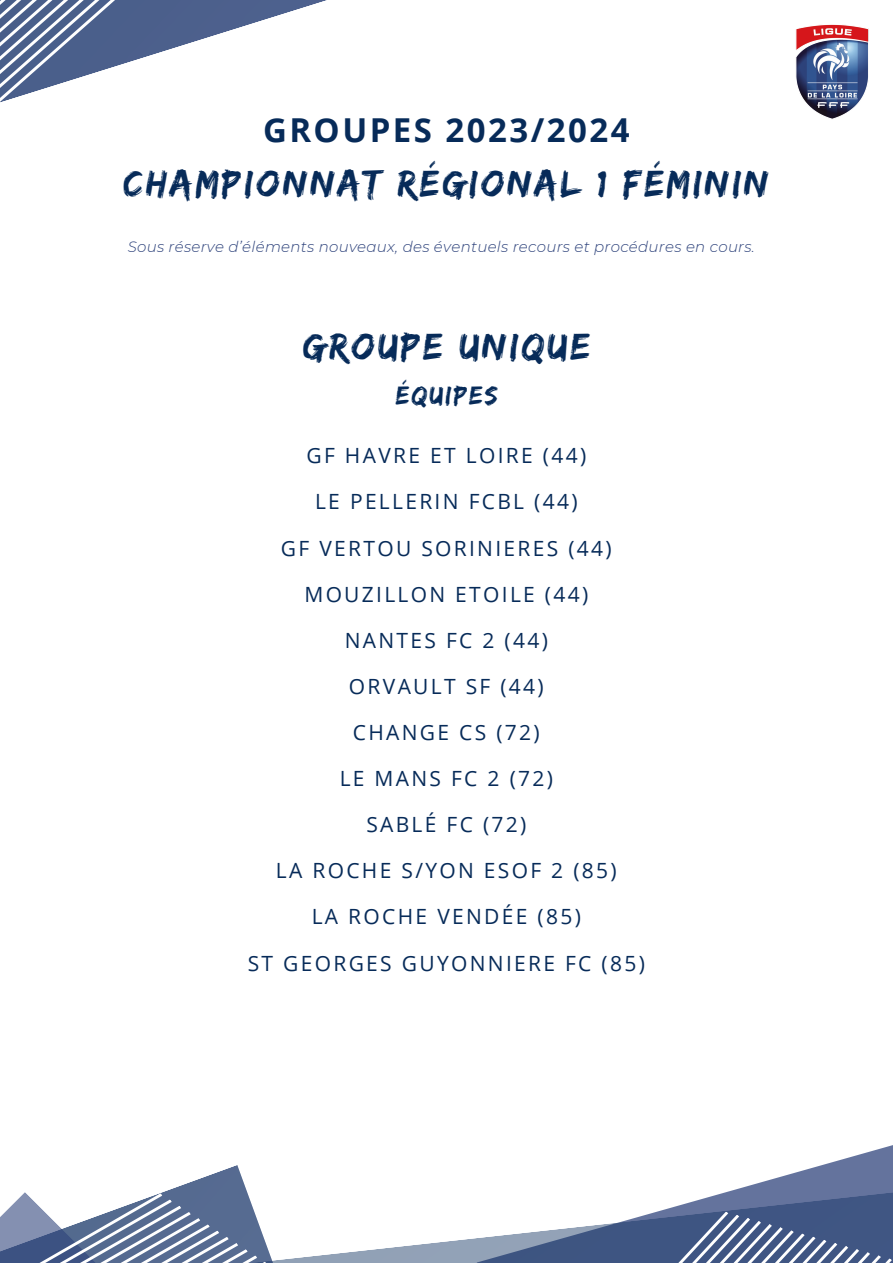
<style>
.page{position:relative;width:893px;height:1264px;background:#fff}
.page>*{position:absolute;margin:0;border:0;box-sizing:border-box;transform-origin:0 0}
.t1{font:39px "Edo";letter-spacing:.075em;color:#072b59}
.t2{font:700 33px "Open Sans";letter-spacing:.075em;color:#072b59}
.t3{font:27px "Edo";letter-spacing:.075em;color:#072b59}
.t4{font:21px "Open Sans";letter-spacing:.11em;color:#072b59}
.t5{font:italic 300 15px "Montserrat";letter-spacing:.02em;color:#2d427b}
</style>
<div class="page">
<svg style="left:459px;top:1152px;width:433px;height:110px"></svg>
<svg style="left:549px;top:1211px;width:343px;height:51px"></svg>
<img style="left:796px;top:24px;width:73px;height:95px">
<svg style="left:0;top:1165px;width:459px;height:97px"></svg>
<svg style="left:170px;top:0;width:157px;height:49px"></svg>
<svg style="left:0;top:0;width:170px;height:103px"></svg>
<p class="t2" style="left:263px;top:107px;width:368px">GROUPES 2023/2024</p>
<p class="t1" style="left:123px;top:161px;width:646px">CHAMPIONNAT RÉGIONAL 1 FÉMININ</p>
<p class="t5" style="left:128px;top:237px;width:628px">Sous réserve d’éléments nouveaux, des éventuels recours et procédures en cours.</p>
<p class="t1" style="left:303px;top:323px;width:289px">GROUPE UNIQUE</p>
<p class="t3" style="left:396px;top:379px;width:103px">ÉQUIPES</p>
<p class="t4" style="left:306px;top:441px;width:281px">GF HAVRE ET LOIRE (44)</p>
<p class="t4" style="left:315px;top:487px;width:264px">LE PELLERIN FCBL (44)</p>
<p class="t4" style="left:281px;top:533px;width:332px">GF VERTOU SORINIERES (44)</p>
<p class="t4" style="left:304px;top:579px;width:285px">MOUZILLON ETOILE (44)</p>
<p class="t4" style="left:345px;top:625px;width:205px">NANTES FC 2 (44)</p>
<p class="t4" style="left:349px;top:671px;width:196px">ORVAULT SF (44)</p>
<p class="t4" style="left:353px;top:717px;width:188px">CHANGE CS (72)</p>
<p class="t4" style="left:339px;top:763px;width:215px">LE MANS FC 2 (72)</p>
<p class="t4" style="left:366px;top:809px;width:161px">SABLÉ FC (72)</p>
<p class="t4" style="left:276px;top:855px;width:342px">LA ROCHE S/YON ESOF 2 (85)</p>
<p class="t4" style="left:312px;top:902px;width:270px">LA ROCHE VENDÉE (85)</p>
<p class="t4" style="left:248px;top:948px;width:398px">ST GEORGES GUYONNIERE FC (85)</p>
</div>
